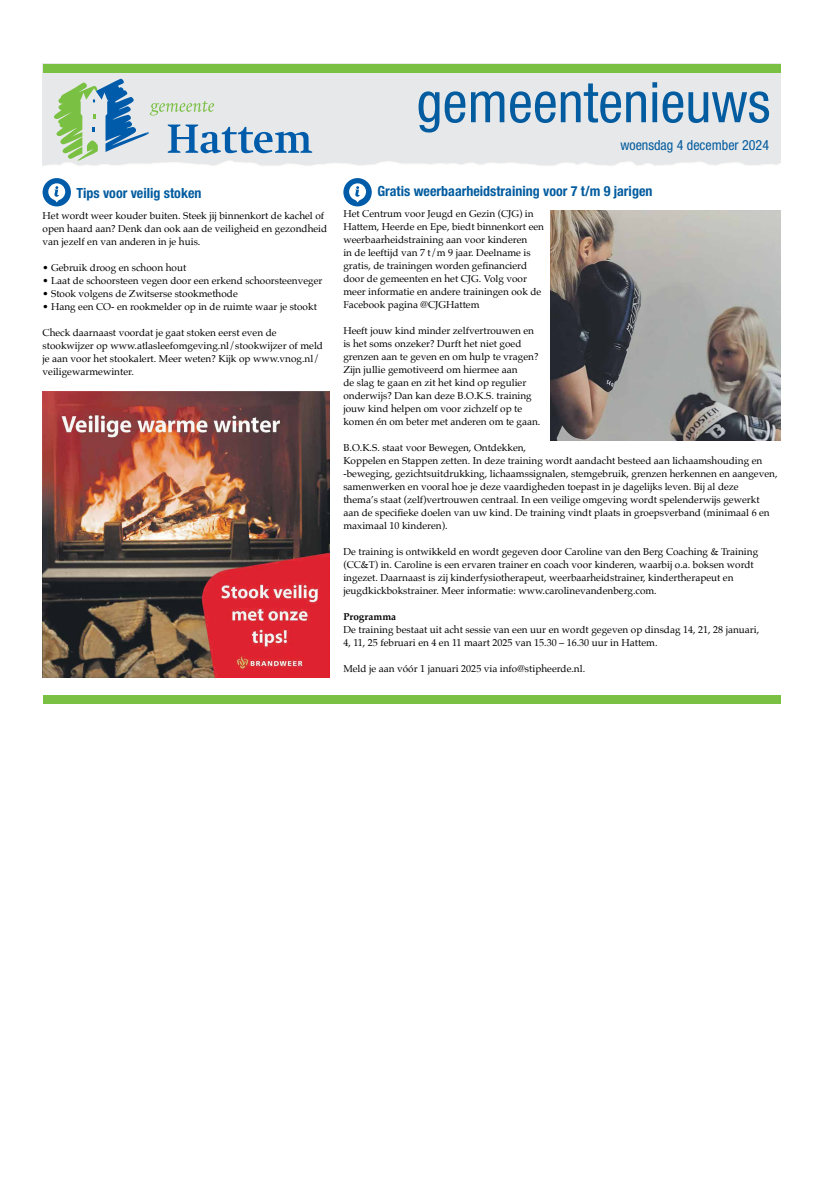
<style>
.page{position:relative;width:823px;height:1191px;background:#fff}
.page>*{position:absolute;margin:0;border:0;box-sizing:border-box;transform-origin:0 0}
.t1{font:condensed 56px "Helvetica Neue LT Std";color:#035c9f}
.t2{font:700 condensed 14px "Helvetica Neue LT Std";color:#035c9f}
.t3{font:condensed 14px "Helvetica Neue LT Std";color:#035c9f}
.t4{font:10px/13px "Palatino";color:#000}
.t5{font:700 10px "Palatino";color:#000}
</style>
<div class="page">
<div style="left:43px;top:72px;width:737px;height:94px;background:#e7e8e9"></div>
<div style="left:43px;top:64px;width:737px;height:8px;background:#7ac143"></div>
<svg style="left:54px;top:79px;width:258px;height:81px;background:#bbd0d1"></svg>
<div style="left:43px;top:695px;width:737px;height:9px;background:#7ac143"></div>
<img style="left:43px;top:391px;width:286px;height:286px">
<div style="left:343px;top:178px;width:28px;height:28px;background:#005ca8;border-radius:50%"></div>
<svg style="left:349px;top:183px;width:17px;height:20px"></svg>
<div style="left:43px;top:178px;width:28px;height:28px;background:#005ca8;border-radius:50%"></div>
<svg style="left:48px;top:183px;width:17px;height:20px"></svg>
<img style="left:550px;top:210px;width:230px;height:231px">
<h2 class="t2" style="left:77px;top:185px;width:126px">Tips voor veilig stoken</h2>
<p class="t4" style="left:43px;top:209px;width:286px">Het wordt weer kouder buiten. Steek jij binnenkort de kachel of open haard aan? Denk dan ook aan de veiligheid en gezondheid van jezelf en van anderen in je huis.</p>
<p class="t4" style="left:43px;top:261px;width:145px">• Gebruik droog en schoon hout</p>
<p class="t4" style="left:43px;top:274px;width:281px">• Laat de schoorsteen vegen door een erkend schoorsteenveger</p>
<p class="t4" style="left:43px;top:287px;width:197px">• Stook volgens de Zwitserse stookmethode</p>
<p class="t4" style="left:43px;top:300px;width:276px">• Hang een CO- en rookmelder op in de ruimte waar je stookt</p>
<p class="t4" style="left:43px;top:326px;width:282px">Check daarnaast voordat je gaat stoken eerst even de stookwijzer op www.atlasleefomgeving.nl/stookwijzer of meld je aan voor het stookalert. Meer weten? Kijk op www.vnog.nl/ veiligewarmewinter.</p>
<h1 class="t1" style="left:416px;top:70px;width:355px">gemeentenieuws</h1>
<h2 class="t3" style="left:620px;top:137px;width:150px">woensdag 4 december 2024</h2>
<h2 class="t2" style="left:377px;top:182px;width:276px">Gratis weerbaarheidstraining voor 7 t/m 9 jarigen</h2>
<p class="t4" style="left:343px;top:206px;width:202px">Het Centrum voor Jeugd en Gezin (CJG) in Hattem, Heerde en Epe, biedt binnenkort een weerbaarheidstraining aan voor kinderen<br>in de leeftijd van 7 t/m 9 jaar. Deelname is gratis, de trainingen worden gefinancierd door de gemeenten en het CJG. Volg voor meer informatie en andere trainingen ook de Facebook pagina @CJGHattem</p>
<p class="t4" style="left:343px;top:323px;width:198px">Heeft jouw kind minder zelfvertrouwen en is het soms onzeker? Durft het niet goed grenzen aan te geven en om hulp te vragen?<br>Zijn jullie gemotiveerd om hiermee aan<br>de slag te gaan en zit het kind op regulier onderwijs? Dan kan deze B.O.K.S. training jouw kind helpen om voor zichzelf op te komen én om beter met anderen om te gaan.</p>
<p class="t4" style="left:343px;top:440px;width:435px">B.O.K.S. staat voor Bewegen, Ontdekken,<br>Koppelen en Stappen zetten. In deze training wordt aandacht besteed aan lichaamshouding en -beweging, gezichtsuitdrukking, lichaamssignalen, stemgebruik, grenzen herkennen en aangeven, samenwerken en vooral hoe je deze vaardigheden toepast in je dagelijks leven. Bij al deze<br>thema’s staat (zelf)vertrouwen centraal. In een veilige omgeving wordt spelenderwijs gewerkt aan de specifieke doelen van uw kind. De training vindt plaats in groepsverband (minimaal 6 en maximaal 10 kinderen).</p>
<p class="t4" style="left:343px;top:544px;width:416px">De training is ontwikkeld en wordt gegeven door Caroline van den Berg Coaching &amp; Training (CC&amp;T) in. Caroline is een ervaren trainer en coach voor kinderen, waarbij o.a. boksen wordt ingezet. Daarnaast is zij kinderfysiotherapeut, weerbaarheidstrainer, kindertherapeut en jeugdkickbokstrainer. Meer informatie: www.carolinevandenberg.com.</p>
<p class="t5" style="left:343px;top:607px;width:54px">Programma</p>
<p class="t4" style="left:343px;top:622px;width:417px">De training bestaat uit acht sessie van een uur en wordt gegeven op dinsdag 14, 21, 28 januari,<br>4, 11, 25 februari en 4 en 11 maart 2025 van 15.30 – 16.30 uur in Hattem.</p>
<p class="t4" style="left:343px;top:661px;width:243px">Meld je aan vóór 1 januari 2025 via info@stipheerde.nl.</p>
</div>
